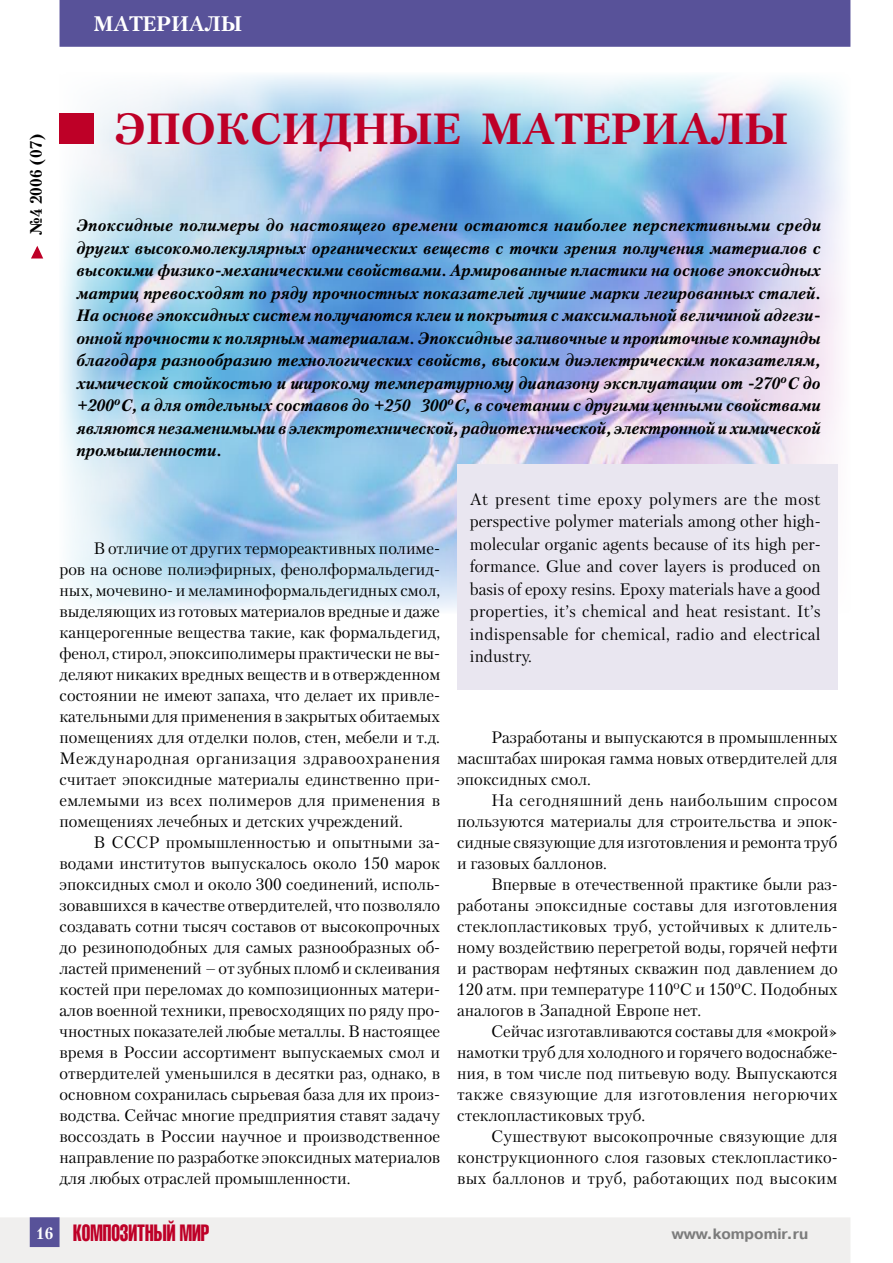
<style>
.page{position:relative;width:893px;height:1263px;background:#fff}
.page>*{position:absolute;margin:0;border:0;box-sizing:border-box;transform-origin:0 0}
.t1{font:700 43.5px "Petersburg C";color:#be0027}
.t2{font:23.25px "Helios Compressed";color:#be0027;scale:.8 1}
.t3{font:700 21px "Petersburg C";color:#fff}
.t4{font:16.5px/21px "Petersburg C";color:#000;text-align:justify}
.t5{font:italic 700 16.5px/22.5px "Petersburg C";letter-spacing:-.005em;color:#000;text-align:justify}
.t6{font:700 16.5px "Petersburg C";color:#000}
.t7{font:700 15px "Pragmatica C";color:#7c7c7c}
.s1{font-style:normal}
.s2{font-family:"Petersburg C";font-weight:700;font-size:16.5px;color:#fff}
</style>
<div class="page">
<img style="left:62px;top:75px;width:781px;height:536px">
<div style="left:0;top:1217px;width:850px;height:46px;background:#f0efee"></div>
<div style="left:31px;top:1218px;width:28px;height:28px;background:#585299"></div>
<div style="left:30px;top:1217px;width:30px;height:30px;border:2px solid #585299"></div>
<svg style="left:31px;top:246px;width:13px;height:13px"></svg>
<div style="left:457px;top:465px;width:381px;height:225px;background:#e9e6f0"></div>
<div style="left:60px;top:113px;width:34px;height:31px;background:#be0027"></div>
<div style="left:60px;top:0;width:790px;height:47px;background:#585299"></div>
<p class="t3" style="left:94px;top:12px;width:18px">МАТЕРИАЛЫ</p>
<p class="t6" style="left:27px;top:236px;width:105px;rotate:-90deg">№4 2006 (07)</p>
<h1 class="t1" style="left:114px;top:104px;width:675px">Эпоксидные материалы</h1>
<p class="t5" style="left:77px;top:214px;width:746px">Эпоксидные полимеры до настоящего времени остаются наиболее перспективными среди других высокомолекулярных органических веществ с точки зрения получения материалов с высокими физико-механическими свойствами. Армированные пластики на основе эпоксидных матриц превосходят по ряду прочностных показателей лучшие марки легированных сталей.<br>На основе эпоксидных систем получаются клеи и покрытия с максимальной величиной адгези&shy;онной прочности к полярным материалам. Эпоксидные заливочные и пропиточные компаунды благодаря разнообразию технологических свойств, высоким диэлектрическим показателям, химической стойкостью и широкому температурному диапазону эксплуатации от -270<sup>о</sup>С до +200<sup>о</sup>С, а для отдельных составов до +250 <span class="s1">÷</span> 300<sup>о</sup>С, в сочетании с другими ценными свойствами являются незаменимыми в электротехнической, радиотехнической, электронной и химической промышленности.</p>
<p class="t4" style="left:60px;top:537px;width:382px;text-indent:34px">В отличие от других термореактивных полиме&shy;ров на основе полиэфирных, фенолформальдегид&shy;ных, мочевино- и меламиноформальдегидных смол, выделяющих из готовых материалов вредные и даже канцерогенные вещества такие, как формальдегид, фенол, стирол, эпоксиполимеры практически не вы&shy;деляют никаких вредных веществ и в отвержденном состоянии не имеют запаха, что делает их привле&shy;кательными для применения в закрытых обитаемых помещениях для отделки полов, стен, мебели и т.д.<br>Международная организация здравоохранения считает эпоксидные материалы единственно при&shy;емлемыми из всех полимеров для применения в помещениях лечебных и детских учреждений.</p>
<p class="t4" style="left:60px;top:831px;width:382px;text-indent:34px">В СССР промышленностью и опытными за&shy;водами институтов выпускалось около 150 марок эпоксидных смол и около 300 соединений, исполь&shy;зовавшихся в качестве отвердителей, что позволяло создавать сотни тысяч составов от высокопрочных до резиноподобных для самых разнообразных об&shy;ластей применений – от зубных пломб и склеивания костей при переломах до композиционных матери&shy;алов военной техники, превосходящих по ряду про&shy;чностных показателей любые металлы. В настоящее время в России ассортимент выпускаемых смол и отвердителей уменьшился в десятки раз, однако, в основном сохранилась сырьевая база для их произ&shy;водства. Сейчас многие предприятия ставят задачу воссоздать в России научное и производственное направление по разработке эпоксидных материалов для любых отраслей промышленности.</p>
<p class="t4" style="left:470px;top:488px;width:352px;line-height:22.5px">At present time epoxy polymers are the most perspective polymer materials among other high&shy;molecular organic agents because of its high per&shy;formance. Glue and cover layers is produced on basis of epoxy resins. Epoxy materials have a good properties, it’s chemical and heat resistant. It’s indispensable for chemical, radio and electrical industry.</p>
<p class="t4" style="left:457px;top:727px;width:382px;text-indent:34px">Разработаны и выпускаются в промышленных масштабах широкая гамма новых отвердителей для эпоксидных смол.</p>
<p class="t4" style="left:457px;top:790px;width:382px;text-indent:34px">На сегодняшний день наибольшим спросом пользуются материалы для строительства и эпок&shy;сидные связующие для изготовления и ремонта труб и газовых баллонов.</p>
<p class="t4" style="left:457px;top:874px;width:382px;text-indent:34px">Впервые в отечественной практике были раз&shy;работаны эпоксидные составы для изготовления стеклопластиковых труб, устойчивых к длитель&shy;ному воздействию перегретой воды, горячей нефти и растворам нефтяных скважин под давлением до 120 атм. при температуре 110<sup>о</sup>С и 150<sup>о</sup>С. Подобных аналогов в Западной Европе нет.</p>
<p class="t4" style="left:457px;top:1021px;width:382px;text-indent:34px">Сейчас изготавливаются составы для «мокрой» намотки труб для холодного и горячего водоснабже&shy;ния, в том числе под питьевую воду. Выпускаются также связующие для изготовления негорючих стеклопластиковых труб.</p>
<p class="t4" style="left:457px;top:1126px;width:382px;text-indent:34px">Сушествуют высокопрочные связующие для конструкционного слоя газовых стеклопластико&shy;вых баллонов и труб, работающих под высоким</p>
<h2 class="t2" style="left:36px;top:1219px;width:218px"><span class="s2">16</span> КОМПОЗИТНЫЙ МИР</h2>
<p class="t7" style="left:672px;top:1225px;width:138px">www.kompomir.ru</p>
</div>
